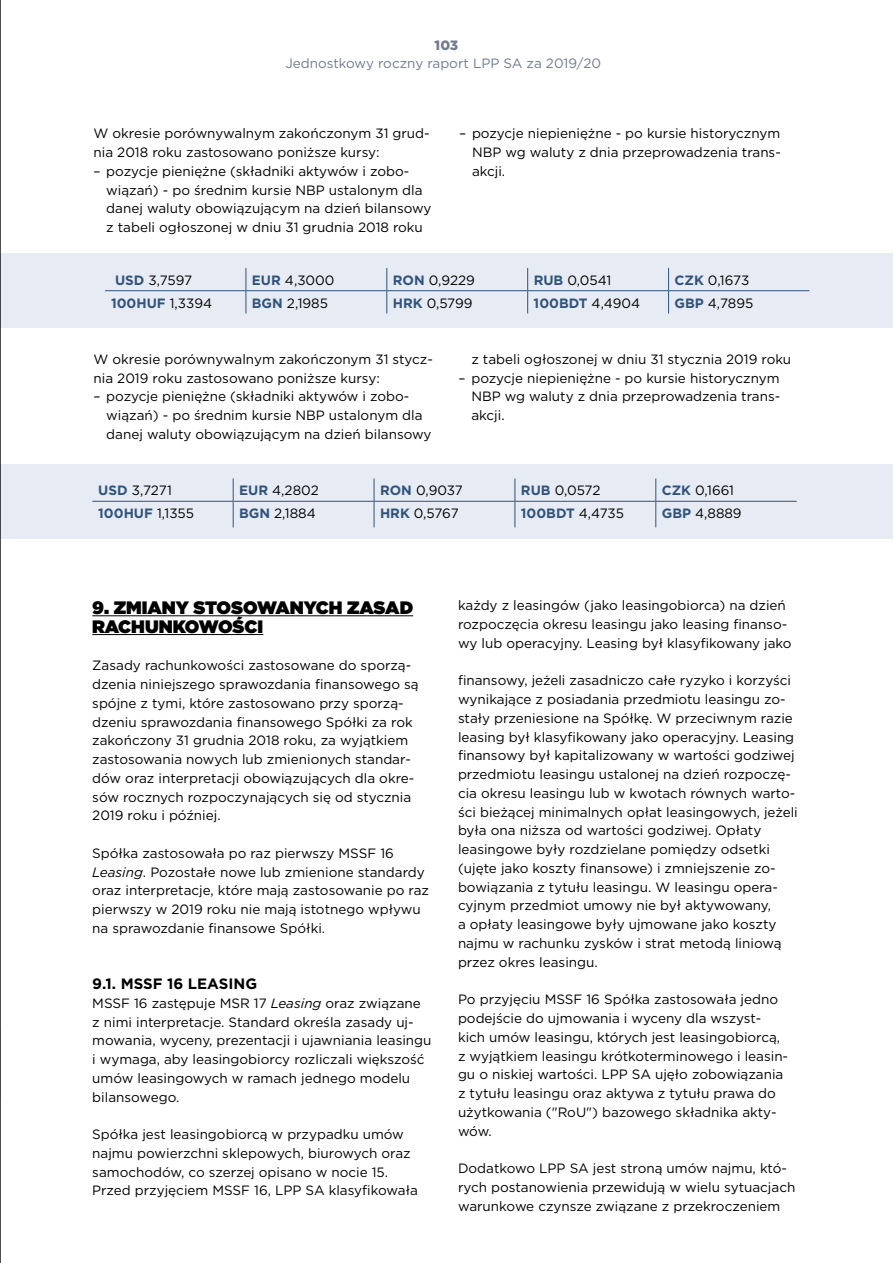
<style>
.page{position:relative;width:893px;height:1263px;background:#fff}
.page>*{position:absolute;margin:0;border:0;box-sizing:border-box;transform-origin:0 0}
.t1{font:900 18px/18.8px "Gotham";color:#000}
.t2{font:700 15px "Gotham";color:#000}
.t3{font:13.5px/18.8px "Gotham";color:#000}
.t4{font:700 13.5px "Gotham";color:#31537b}
.t5{font:13.5px "Gotham";color:#717b91}
.t6{font:900 13.5px "Gotham";color:#717b91}
.s1{font-weight:700;color:#31537b}
.s2{font-weight:400;color:#000}
.s3{font-style:italic}
</style>
<div class="page">
<div style="left:0;top:254px;width:893px;height:74px;background:#e6ebf4"></div>
<hr style="left:105px;top:290px;width:141px;height:1px;background:#31537b">
<hr style="left:246px;top:290px;width:141px;height:1px;background:#31537b">
<svg style="left:246px;top:268px;width:1px;height:45px"></svg>
<hr style="left:387px;top:290px;width:141px;height:1px;background:#31537b">
<svg style="left:386px;top:268px;width:1px;height:45px"></svg>
<hr style="left:528px;top:290px;width:141px;height:1px;background:#31537b">
<svg style="left:527px;top:268px;width:1px;height:45px"></svg>
<hr style="left:669px;top:290px;width:140px;height:1px;background:#31537b">
<svg style="left:668px;top:268px;width:1px;height:45px"></svg>
<div style="left:0;top:464px;width:893px;height:75px;background:#e6ebf4"></div>
<hr style="left:92px;top:501px;width:141px;height:1px;background:#31537b">
<hr style="left:233px;top:501px;width:141px;height:1px;background:#31537b">
<svg style="left:233px;top:478px;width:1px;height:49px"></svg>
<hr style="left:374px;top:501px;width:141px;height:1px;background:#31537b">
<svg style="left:374px;top:478px;width:1px;height:49px"></svg>
<hr style="left:515px;top:501px;width:141px;height:1px;background:#31537b">
<svg style="left:515px;top:478px;width:1px;height:49px"></svg>
<hr style="left:656px;top:501px;width:141px;height:1px;background:#31537b">
<svg style="left:655px;top:478px;width:1px;height:49px"></svg>
<hr style="left:92px;top:615px;width:321px;height:1px;background:#000">
<hr style="left:92px;top:634px;width:171px;height:1px;background:#000">
<hr style="left:0;top:0;width:1px;height:1263px;background:#000">
<p class="t6" style="left:435px;top:36px;width:25px">103</p>
<p class="t5" style="left:285px;top:55px;width:317px">Jednostkowy roczny raport LPP SA za 2019/20</p>
<p class="t3" style="left:94px;top:124px;width:338px">W okresie porównywalnym zakończonym 31 grud&shy;nia 2018 roku zastosowano poniższe kursy:</p>
<p class="t3" style="left:106px;top:161px;width:327px;text-indent:-13px">– pozycje pieniężne (składniki aktywów i zobo&shy;wiązań) - po średnim kursie NBP ustalonym dla danej waluty obowiązującym na dzień bilansowy z tabeli ogłoszonej w dniu 31 grudnia 2018 roku</p>
<p class="t3" style="left:472px;top:124px;width:310px;text-align:justify;text-indent:-13px">– pozycje niepieniężne - po kursie historycznym NBP wg waluty z dnia przeprowadzenia trans&shy;akcji.</p>
<p class="t3" style="left:115px;top:270px;width:79px"><span class="s1">USD</span> 3,7597</p>
<p class="t3" style="left:252px;top:270px;width:84px"><span class="s1">EUR</span> 4,3000</p>
<p class="t3" style="left:393px;top:270px;width:84px"><span class="s1">RON</span> 0,9229</p>
<p class="t3" style="left:534px;top:270px;width:79px"><span class="s1">RUB</span> 0,0541</p>
<p class="t3" style="left:674px;top:270px;width:76px"><span class="s1">CZK</span> 0,1673</p>
<p class="t4" style="left:111px;top:294px;width:103px">100HUF <span class="s2">1,3394</span></p>
<p class="t3" style="left:252px;top:293px;width:78px"><span class="s1">BGN</span> 2,1985</p>
<p class="t3" style="left:393px;top:293px;width:81px"><span class="s1">HRK</span> 0,5799</p>
<p class="t4" style="left:534px;top:294px;width:108px">100BDT <span class="s2">4,4904</span></p>
<p class="t3" style="left:674px;top:293px;width:80px"><span class="s1">GBP</span> 4,7895</p>
<p class="t3" style="left:94px;top:349px;width:341px">W okresie porównywalnym zakończonym 31 stycz&shy;nia 2019 roku zastosowano poniższe kursy:</p>
<p class="t3" style="left:106px;top:387px;width:327px;text-indent:-13px">– pozycje pieniężne (składniki aktywów i zobo&shy;wiązań) - po średnim kursie NBP ustalonym dla danej waluty obowiązującym na dzień bilansowy</p>
<p class="t3" style="left:471px;top:349px;width:321px">z tabeli ogłoszonej w dniu 31 stycznia 2019 roku</p>
<p class="t3" style="left:471px;top:368px;width:310px;text-align:justify;text-indent:-13px">– pozycje niepieniężne - po kursie historycznym NBP wg waluty z dnia przeprowadzenia trans&shy;akcji.</p>
<p class="t3" style="left:98px;top:481px;width:75px"><span class="s1">USD</span> 3,7271</p>
<p class="t3" style="left:239px;top:481px;width:81px"><span class="s1">EUR</span> 4,2802</p>
<p class="t3" style="left:380px;top:481px;width:84px"><span class="s1">RON</span> 0,9037</p>
<p class="t3" style="left:521px;top:481px;width:81px"><span class="s1">RUB</span> 0,0572</p>
<p class="t3" style="left:662px;top:481px;width:74px"><span class="s1">CZK</span> 0,1661</p>
<p class="t4" style="left:98px;top:504px;width:97px">100HUF <span class="s2">1,1355</span></p>
<p class="t3" style="left:239px;top:504px;width:78px"><span class="s1">BGN</span> 2,1884</p>
<p class="t3" style="left:380px;top:504px;width:80px"><span class="s1">HRK</span> 0,5767</p>
<p class="t4" style="left:521px;top:504px;width:105px">100BDT <span class="s2">4,4735</span></p>
<p class="t3" style="left:662px;top:504px;width:81px"><span class="s1">GBP</span> 4,8889</p>
<h1 class="t1" style="left:92px;top:598px;width:322px">9. ZMIANY STOSOWANYCH ZASAD<br>RACHUNKOWOŚCI</h1>
<p class="t3" style="left:92px;top:656px;width:328px">Zasady rachunkowości zastosowane do sporzą&shy;dzenia niniejszego sprawozdania finansowego są spójne z tymi, które zastosowano przy sporzą&shy;dzeniu sprawozdania finansowego Spółki za rok zakończony 31 grudnia 2018 roku, za wyjątkiem zastosowania nowych lub zmienionych standar&shy;dów oraz interpretacji obowiązujących dla okre&shy;sów rocznych rozpoczynających się od stycznia 2019 roku i później.</p>
<p class="t3" style="left:92px;top:843px;width:338px">Spółka zastosowała po raz pierwszy MSSF 16<br><span class="s3">Leasing</span>. Pozostałe nowe lub zmienione standardy oraz interpretacje, które mają zastosowanie po raz pierwszy w 2019 roku nie mają istotnego wpływu na sprawozdanie finansowe Spółki.</p>
<p class="t2" style="left:92px;top:974px;width:166px">9.1. MSSF 16 LEASING</p>
<p class="t3" style="left:92px;top:993px;width:341px">MSSF 16 zastępuje MSR 17 <span class="s3">Leasing</span> oraz związane z nimi interpretacje. Standard określa zasady uj&shy;mowania, wyceny, prezentacji i ujawniania leasingu i wymaga, aby leasingobiorcy rozliczali większość umów leasingowych w ramach jednego modelu bilansowego.</p>
<p class="t3" style="left:92px;top:1125px;width:327px">Spółka jest leasingobiorcą w przypadku umów najmu powierzchni sklepowych, biurowych oraz samochodów, co szerzej opisano w nocie 15.<br>Przed przyjęciem MSSF 16, LPP SA klasyfikowała</p>
<p class="t3" style="left:458px;top:596px;width:335px">każdy z leasingów (jako leasingobiorca) na dzień rozpoczęcia okresu leasingu jako leasing finanso&shy;wy lub operacyjny. Leasing był klasyfikowany jako</p>
<p class="t3" style="left:458px;top:671px;width:341px">finansowy, jeżeli zasadniczo całe ryzyko i korzyści wynikające z posiadania przedmiotu leasingu zo&shy;stały przeniesione na Spółkę. W przeciwnym razie leasing był klasyfikowany jako operacyjny. Leasing finansowy był kapitalizowany w wartości godziwej przedmiotu leasingu ustalonej na dzień rozpoczę&shy;cia okresu leasingu lub w kwotach równych warto&shy;ści bieżącej minimalnych opłat leasingowych, jeżeli była ona niższa od wartości godziwej. Opłaty leasingowe były rozdzielane pomiędzy odsetki (ujęte jako koszty finansowe) i zmniejszenie zo&shy;bowiązania z tytułu leasingu. W leasingu opera&shy;cyjnym przedmiot umowy nie był aktywowany,<br>a opłaty leasingowe były ujmowane jako koszty najmu w rachunku zysków i strat metodą liniową przez okres leasingu.</p>
<p class="t3" style="left:458px;top:990px;width:332px">Po przyjęciu MSSF 16 Spółka zastosowała jedno podejście do ujmowania i wyceny dla wszyst&shy;kich umów leasingu, których jest leasingobiorcą, z wyjątkiem leasingu krótkoterminowego i leasin&shy;gu o niskiej wartości. LPP SA ujęło zobowiązania z tytułu leasingu oraz aktywa z tytułu prawa do użytkowania ("RoU") bazowego składnika akty&shy;wów.</p>
<p class="t3" style="left:458px;top:1158px;width:339px">Dodatkowo LPP SA jest stroną umów najmu, któ&shy;rych postanowienia przewidują w wielu sytuacjach warunkowe czynsze związane z przekroczeniem</p>
</div>
